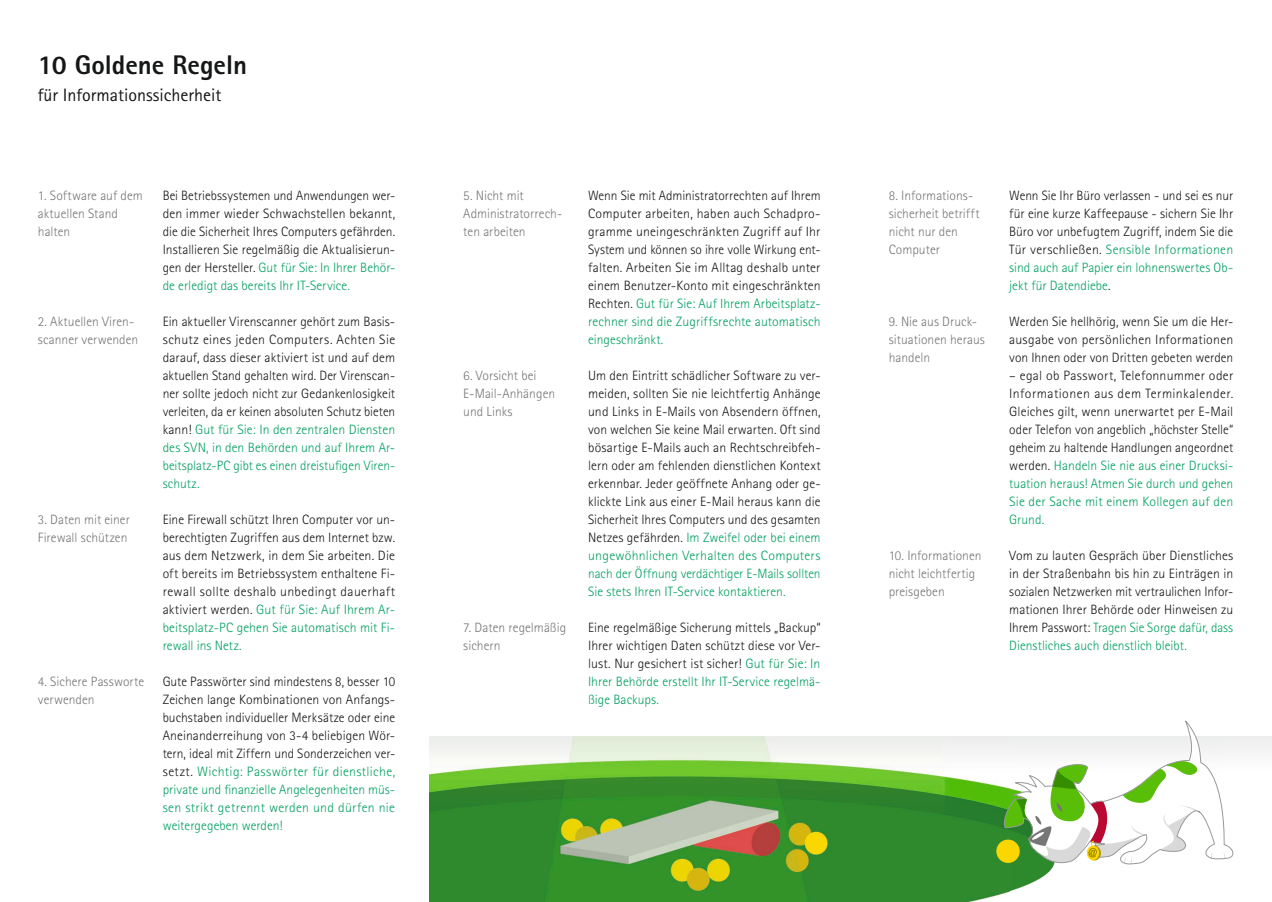
<style>
.page{position:relative;width:1272px;height:902px;background:#fff}
.page>*{position:absolute;margin:0;border:0;box-sizing:border-box;transform-origin:0 0}
.t1{font:800 27px "Rotis Sans Serif Std";color:#151616}
.t2{font:18px "Rotis Sans Serif Std";color:#151616}
.t3{font:300 13.5px/18px "Rotis Sans Serif Std";letter-spacing:.005em;color:#151616;text-align:justify}
.t4{font:300 13.5px/18px "Rotis Sans Serif Std";color:#757675}
.s1{color:#009f61}
.s2{color:#151616}
</style>
<div class="page">
<div style="left:1222px;top:736px;width:49px;height:165px;background:linear-gradient(to right,#fff,#fcfcfd)"></div>
<img style="left:429px;top:736px;width:625px;height:165px">
<svg style="left:1002px;top:720px;width:234px;height:145px"></svg>
<div style="left:996px;top:839px;width:23px;height:23px;background:#fcd600;border-radius:50%"></div>
<svg style="left:1266px;top:897px;width:5px;height:4px"></svg>
<h1 class="t1" style="left:38px;top:48px;width:211px">10 Goldene Regeln</h1>
<h1 class="t2" style="left:38px;top:84px;width:185px">für Informationssicherheit</h1>
<h2 class="t4" style="left:38px;top:186px;width:106px">1. Software auf dem aktuellen Stand halten</h2>
<p class="t3" style="left:163px;top:186px;width:234px">Bei Betriebssystemen und Anwendungen wer&shy;den immer wieder Schwachstellen bekannt, die die Sicherheit Ihres Computers gefährden.<br>Installieren Sie regelmäßig die Aktualisierun&shy;gen der Hersteller. <span class="s1">Gut für Sie: In Ihrer Behör&shy;de erledigt das bereits Ihr IT-Service.</span></p>
<h2 class="t4" style="left:38px;top:312px;width:102px">2. Aktuellen Viren&shy;scanner verwenden</h2>
<p class="t3" style="left:163px;top:312px;width:234px">Ein aktueller Virenscanner gehört zum Basis&shy;schutz eines jeden Computers. Achten Sie darauf, dass dieser aktiviert ist und auf dem aktuellen Stand gehalten wird. Der Virenscan&shy;ner sollte jedoch nicht zur Gedankenlosigkeit verleiten, da er keinen absoluten Schutz bieten kann! <span class="s1">Gut für Sie: In den zentralen Diensten des SVN, in den Behörden und auf Ihrem Ar&shy;beitsplatz-PC gibt es einen dreistufigen Viren&shy;schutz.</span></p>
<h2 class="t4" style="left:38px;top:510px;width:94px">3. Daten mit einer<br>Firewall schützen</h2>
<p class="t3" style="left:163px;top:510px;width:234px">Eine Firewall schützt Ihren Computer vor un&shy;berechtigten Zugriffen aus dem Internet bzw. aus dem Netzwerk, in dem Sie arbeiten. Die oft bereits im Betriebssystem enthaltene Fi&shy;rewall sollte deshalb unbedingt dauerhaft aktiviert werden. <span class="s1">Gut für Sie: Auf Ihrem Ar&shy;beitsplatz-PC gehen Sie automatisch mit Fi&shy;rewall ins Netz.</span></p>
<h2 class="t4" style="left:38px;top:672px;width:108px">4. Sichere Passworte verwenden</h2>
<p class="t3" style="left:163px;top:672px;width:234px">Gute Passwörter sind mindestens 8, besser 10<br>Zeichen lange Kombinationen von Anfangs&shy;buchstaben individueller Merksätze oder eine Aneinanderreihung von 3-4 beliebigen Wör&shy;tern, ideal mit Ziffern und Sonderzeichen ver&shy;setzt. <span class="s1">Wichtig: Passwörter für dienstliche, private und finanzielle Angelegenheiten müs&shy;sen strikt getrennt werden und dürfen nie weitergegeben werden!</span></p>
<h2 class="t4" style="left:463px;top:186px;width:100px">5. Nicht mit<br>Administratorrech&shy;ten arbeiten</h2>
<p class="t3" style="left:588px;top:186px;width:234px">Wenn Sie mit Administratorrechten auf Ihrem Computer arbeiten, haben auch Schadpro&shy;gramme uneingeschränkten Zugriff auf Ihr System und können so ihre volle Wirkung ent&shy;falten. Arbeiten Sie im Alltag deshalb unter einem Benutzer-Konto mit eingeschränkten Rechten. <span class="s1">Gut für Sie: Auf Ihrem Arbeitsplatz&shy;rechner sind die Zugriffsrechte automatisch eingeschränkt.</span></p>
<h2 class="t4" style="left:463px;top:366px;width:93px">6. Vorsicht bei<br>E-Mail-Anhängen und Links</h2>
<p class="t3" style="left:588px;top:366px;width:234px">Um den Eintritt schädlicher Software zu ver&shy;meiden, sollten Sie nie leichtfertig Anhänge und Links in E-Mails von Absendern öffnen, von welchen Sie keine Mail erwarten. Oft sind bösartige E-Mails auch an Rechtschreibfeh&shy;lern oder am fehlenden dienstlichen Kontext erkennbar. Jeder geöffnete Anhang oder ge&shy;klickte Link aus einer E-Mail heraus kann die Sicherheit Ihres Computers und des gesamten Netzes gefährden. <span class="s1">Im Zweifel oder bei einem ungewöhnlichen Verhalten des Computers nach der Öffnung verdächtiger E-Mails sollten Sie stets Ihren IT-Service kontaktieren.</span></p>
<h2 class="t4" style="left:463px;top:618px;width:104px">7. Daten regelmäßig sichern</h2>
<p class="t3" style="left:588px;top:618px;width:234px">Eine regelmäßige Sicherung mittels „Backup“ Ihrer wichtigen Daten schützt diese vor Ver&shy;lust. Nur gesichert ist sicher! <span class="s1">Gut für Sie: In Ihrer Behörde erstellt Ihr IT-Service regelmä&shy;ßige Backups.</span></p>
<h2 class="t4" style="left:888px;top:186px;width:92px">8. Informations&shy;sicherheit betrifft nicht nur den<br>Computer</h2>
<p class="t3" style="left:1009px;top:186px;width:225px">Wenn Sie Ihr Büro verlassen - und sei es nur für eine kurze Kaffeepause - sichern Sie Ihr Büro vor unbefugtem Zugriff, indem Sie die Tür verschließen. <span class="s1">Sensible Informationen sind auch auf Papier ein lohnenswertes Ob&shy;jekt für Datendiebe</span>.</p>
<h2 class="t4" style="left:888px;top:312px;width:346px">9. Nie aus Druck- <span class="s2">Werden Sie hellhörig, wenn Sie um die Her&shy;</span>situationen heraus<br>handeln</h2>
<p class="t3" style="left:1009px;top:330px;width:225px">ausgabe von persönlichen Informationen von Ihnen oder von Dritten gebeten werden</p>
<p class="t3" style="left:1009px;top:366px;width:225px">– egal ob Passwort, Telefonnummer oder Informationen aus dem Terminkalender.<br>Gleiches gilt, wenn unerwartet per E-Mail oder Telefon von angeblich „höchster Stelle“ geheim zu haltende Handlungen angeordnet werden. <span class="s1">Handeln Sie nie aus einer Drucksi&shy;tuation heraus! Atmen Sie durch und gehen Sie der Sache mit einem Kollegen auf den Grund.</span></p>
<h2 class="t4" style="left:888px;top:546px;width:94px">10. Informationen nicht leichtfertig preisgeben</h2>
<p class="t3" style="left:1009px;top:546px;width:225px">Vom zu lauten Gespräch über Dienstliches in der Straßenbahn bis hin zu Einträgen in sozialen Netzwerken mit vertraulichen Infor&shy;mationen Ihrer Behörde oder Hinweisen zu Ihrem Passwort: <span class="s1">Tragen Sie Sorge dafür, dass Dienstliches auch dienstlich bleibt.</span></p>
</div>
